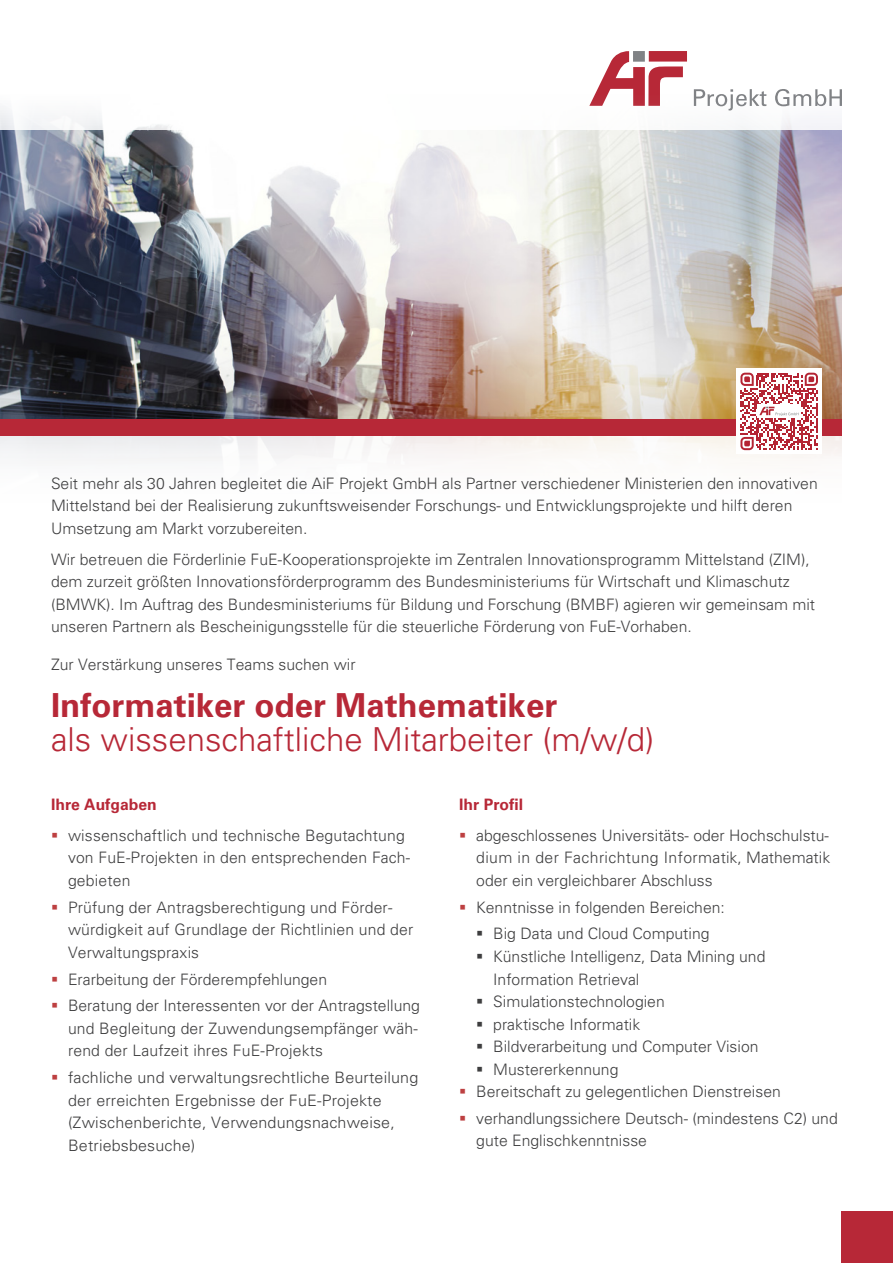
<style>
.page{position:relative;width:893px;height:1263px;background:#fff}
.page>*{position:absolute;margin:0;border:0;box-sizing:border-box;transform-origin:0 0}
.t1{font:300 33px "Univers";color:#b72837}
.t2{font:700 33px "Univers";color:#b72837}
.t3{font:300 15.75px/22.5px "Univers";color:#3e3e3f}
.t4{font:700 15.75px "Univers";color:#b72837}
</style>
<div class="page">
<svg style="left:595px;top:51px;width:92px;height:43px"></svg>
<svg style="left:694px;top:89px;width:70px;height:5px"></svg>
<svg style="left:776px;top:89px;width:66px;height:5px"></svg>
<img style="left:0;top:94px;width:842px;height:367px">
<div style="left:0;top:419px;width:842px;height:17px;background:#b72837"></div>
<div style="left:842px;top:1212px;width:51px;height:51px;background:#b72837"></div>
<div style="left:737px;top:369px;width:85px;height:85px;background:#fff"></div>
<svg style="left:740px;top:373px;width:78px;height:77px"></svg>
<p class="t3" style="left:51px;top:472px;width:768px">Seit mehr als 30 Jahren begleitet die AiF Projekt GmbH als Partner verschiedener Ministerien den innovativen<br>Mittelstand bei der Realisierung zukunftsweisender Forschungs- und Entwicklungsprojekte und hilft deren<br>Umsetzung am Markt vorzubereiten.</p>
<p class="t3" style="left:51px;top:548px;width:766px">Wir betreuen die Förderlinie FuE-Kooperationsprojekte im Zentralen Innovationsprogramm Mittelstand (ZIM), dem zurzeit größten Innovationsförderprogramm des Bundesministeriums für Wirtschaft und Klimaschutz (BMWK). Im Auftrag des Bundesministeriums für Bildung und Forschung (BMBF) agieren wir gemeinsam mit unseren Partnern als Bescheinigungsstelle für die steuerliche Förderung von FuE-Vorhaben.</p>
<p class="t3" style="left:51px;top:653px;width:306px">Zur Verstärkung unseres Teams suchen wir</p>
<h1 class="t2" style="left:51px;top:686px;width:508px">Informatiker oder Mathematiker</h1>
<h1 class="t1" style="left:51px;top:720px;width:605px">als wissenschaftliche Mitarbeiter (m/w/d)</h1>
<p class="t4" style="left:51px;top:795px;width:107px">Ihre Aufgaben</p>
<p class="t3" style="left:68px;top:824px;width:343px">wissenschaftlich und technische Begutachtung von FuE-Projekten in den entsprechenden Fach&shy;gebieten</p>
<p class="t3" style="left:68px;top:896px;width:347px">Prüfung der Antragsberechtigung und Förder&shy;würdigkeit auf Grundlage der Richtlinien und der<br>Verwaltungspraxis</p>
<p class="t3" style="left:68px;top:965px;width:353px;line-height:26.7px">Erarbeitung der Förderempfehlungen<br>Beratung der Interessenten vor der Antragstellung</p>
<p class="t3" style="left:68px;top:1017px;width:351px">und Begleitung der Zuwendungsempfänger wäh&shy;rend der Laufzeit ihres FuE-Projekts</p>
<p class="t3" style="left:68px;top:1066px;width:352px">fachliche und verwaltungsrechtliche Beurteilung der erreichten Ergebnisse der FuE-Projekte (Zwischenberichte, Verwendungsnachweise, Betriebsbesuche)</p>
<p class="t4" style="left:459px;top:795px;width:65px">Ihr Profil</p>
<p class="t3" style="left:476px;top:824px;width:355px;text-align:justify">abgeschlossenes Universitäts- oder Hochschulstu&shy;dium in der Fachrichtung Informatik, Mathematik oder ein vergleichbarer Abschluss</p>
<p class="t3" style="left:476px;top:894px;width:250px;line-height:26.7px;text-align:center">Kenntnisse in folgenden Bereichen:<br>Big Data und Cloud Computing</p>
<p class="t3" style="left:493px;top:945px;width:274px">Künstliche Intelligenz, Data Mining und</p>
<p class="t3" style="left:493px;top:968px;width:148px">Information Retrieval</p>
<p class="t3" style="left:493px;top:990px;width:173px">Simulationstechnologien</p>
<p class="t3" style="left:493px;top:1013px;width:149px">praktische Informatik</p>
<p class="t3" style="left:493px;top:1035px;width:267px">Bildverarbeitung und Computer Vision</p>
<p class="t3" style="left:493px;top:1058px;width:127px">Mustererkennung</p>
<p class="t3" style="left:476px;top:1080px;width:306px">Bereitschaft zu gelegentlichen Dienstreisen</p>
<p class="t3" style="left:476px;top:1107px;width:363px">verhandlungssichere Deutsch- (mindestens C2) und gute Englischkenntnisse</p>
</div>
